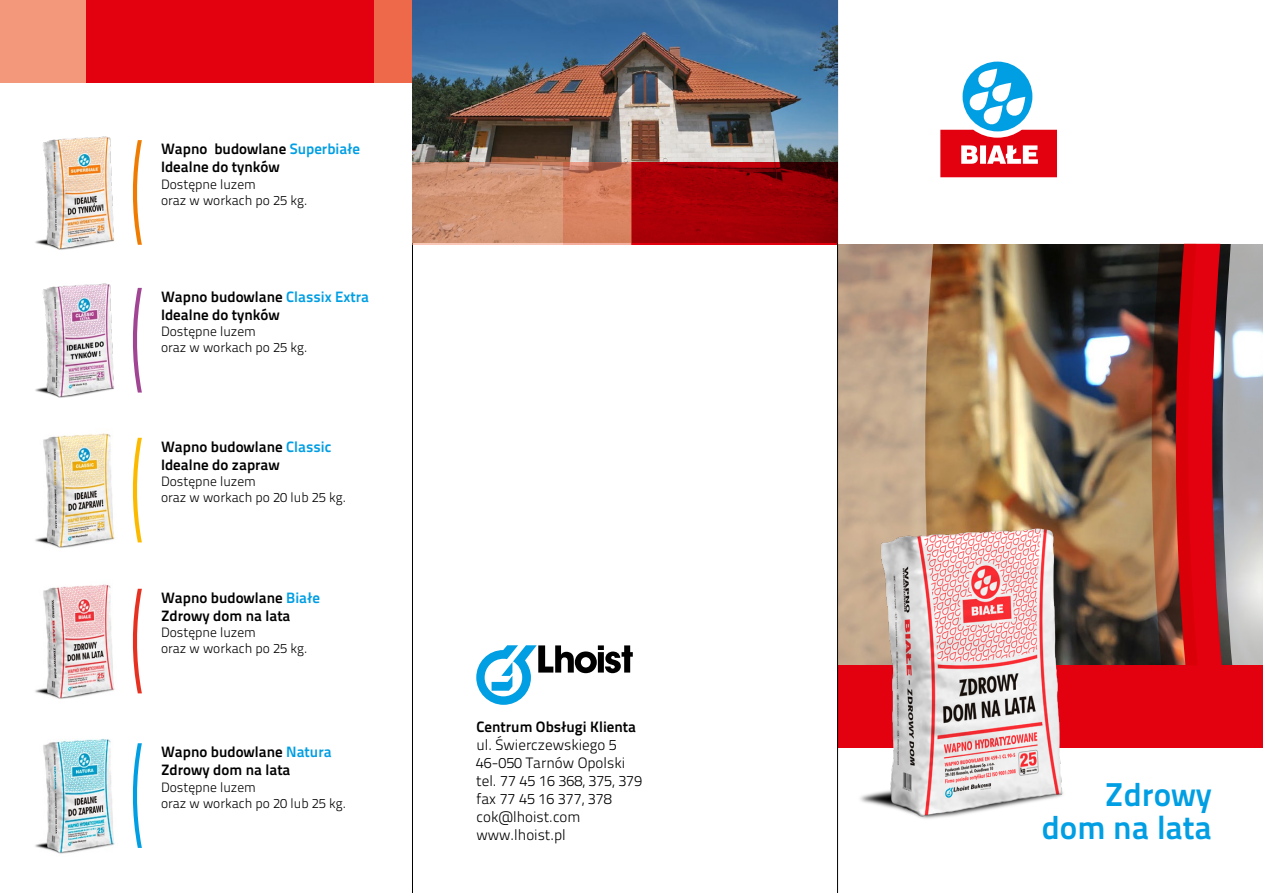
<style>
.page{position:relative;width:1263px;height:893px;background:#fff}
.page>*{position:absolute;margin:0;border:0;box-sizing:border-box;transform-origin:0 0}
.t1{font:33px/33px "Titillium Text 25 L 800 wt";color:#009ee3;text-align:right}
.t2{font:15px/18px "Titillium Text 25 L 800 wt";color:#000}
.t3{font:15px/18px "Titillium Text 25 L 250 wt";color:#000}
.t4{font:13.5px/16.2px "Titillium Text 25 L 250 wt";color:#000}
.s1{color:#009ee3}
</style>
<div class="page">
<img style="left:968px;top:244px;width:182px;height:421px">
<svg style="left:760px;top:0;width:208px;height:893px"></svg>
<div style="left:838px;top:665px;width:425px;height:83px;background:#e3000f"></div>
<hr style="left:412px;top:0;width:1px;height:893px;background:#000">
<hr style="left:837px;top:0;width:1px;height:893px;background:#000">
<svg style="left:1150px;top:243px;width:113px;height:422px;background:#a85858"></svg>
<img style="left:838px;top:480px;width:254px;height:382px">
<div style="left:0;top:0;width:412px;height:83px;background:#e3000f"></div>
<div style="left:0;top:0;width:85px;height:83px;background:#f3987a"></div>
<div style="left:374px;top:0;width:38px;height:83px;background:#ed694a"></div>
<svg style="left:476px;top:645px;width:157px;height:60px"></svg>
<img style="left:412px;top:0;width:426px;height:162px">
<svg style="left:631px;top:162px;width:207px;height:82px;background:#9d0006"></svg>
<svg style="left:412px;top:162px;width:151px;height:82px;background:#d19375"></svg>
<svg style="left:563px;top:162px;width:68px;height:82px;background:#d47f5f"></svg>
<svg style="left:934px;top:55px;width:123px;height:129px"></svg>
<svg style="left:132px;top:140px;width:10px;height:105px"></svg>
<svg style="left:132px;top:438px;width:10px;height:104px"></svg>
<svg style="left:132px;top:288px;width:10px;height:105px"></svg>
<svg style="left:132px;top:589px;width:10px;height:104px"></svg>
<svg style="left:132px;top:743px;width:10px;height:105px"></svg>
<img style="left:35px;top:136px;width:79px;height:114px">
<img style="left:35px;top:283px;width:79px;height:115px">
<img style="left:35px;top:433px;width:79px;height:115px">
<img style="left:35px;top:584px;width:80px;height:115px">
<img style="left:35px;top:738px;width:80px;height:116px">
<p class="t2" style="left:161px;top:139px;width:201px">Wapno budowlane <span class="s1">Superbiałe<br></span>Idealne do tynków</p>
<p class="t4" style="left:161px;top:175px;width:148px">Dostępne luzem<br>oraz w workach po 25 kg.</p>
<p class="t2" style="left:161px;top:287px;width:210px">Wapno budowlane <span class="s1">Classix Extra<br></span>Idealne do tynków</p>
<p class="t4" style="left:161px;top:323px;width:148px">Dostępne luzem<br>oraz w workach po 25 kg.</p>
<p class="t2" style="left:161px;top:437px;width:172px">Wapno budowlane <span class="s1">Classic<br></span>Idealne do zapraw</p>
<p class="t4" style="left:161px;top:473px;width:187px">Dostępne luzem<br>oraz w workach po 20 lub 25 kg.</p>
<p class="t2" style="left:161px;top:588px;width:160px">Wapno budowlane <span class="s1">Białe<br></span>Zdrowy dom na lata</p>
<p class="t4" style="left:161px;top:623px;width:148px">Dostępne luzem<br>oraz w workach po 25 kg.</p>
<p class="t2" style="left:161px;top:742px;width:172px">Wapno budowlane <span class="s1">Natura<br></span>Zdrowy dom na lata</p>
<p class="t4" style="left:161px;top:778px;width:187px">Dostępne luzem<br>oraz w workach po 20 lub 25 kg.</p>
<p class="t2" style="left:476px;top:716px;width:161px">Centrum Obsługi Klienta</p>
<p class="t3" style="left:476px;top:734px;width:168px">ul. Świerczewskiego 5<br>46-050 Tarnów Opolski tel. 77 45 16 368, 375, 379 fax 77 45 16 377, 378 cok@lhoist.com www.lhoist.pl</p>
<h1 class="t1" style="left:1042px;top:776px;width:172px">Zdrowy dom na lata</h1>
</div>
